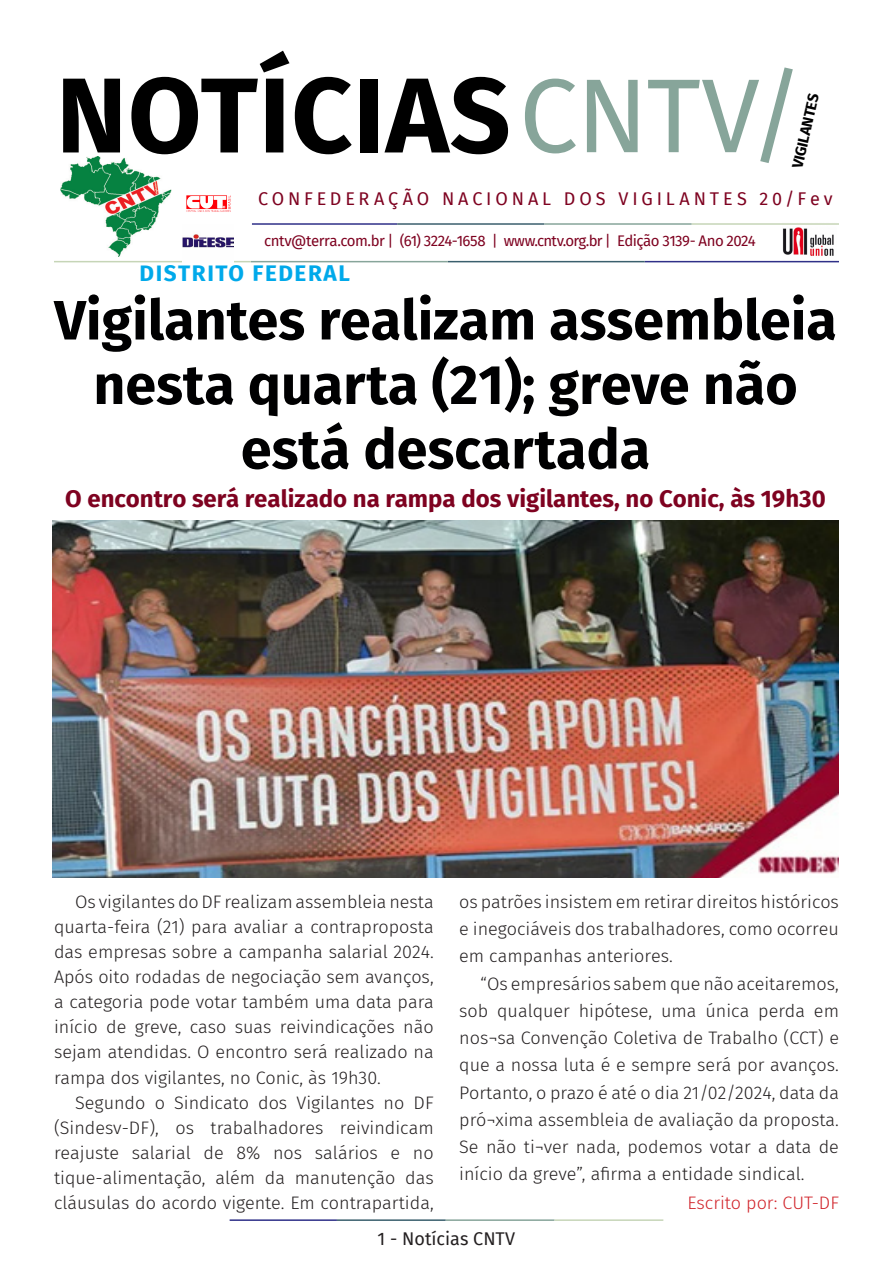
<style>
.page{position:relative;width:893px;height:1263px;background:#fff}
.page>*{position:absolute;margin:0;border:0;box-sizing:border-box;transform-origin:0 0}
.t1{font:700 106.5px "Fira Sans";letter-spacing:.01em;color:#000}
.t2{font:700 55.5px/64.5px "Fira Sans";color:#000001;text-align:center}
.t3{font:700 24px "Fira Sans";color:#7e0220}
.t4{font:700 22.5px "Fira Sans";letter-spacing:.07em;color:#00a9ea}
.t5{font:300 18px/25px "Fira Sans";color:#231f20;text-align:justify}
.t6{font:18px "Fira Sans";letter-spacing:.215em;color:#7e0220}
.t7{font:300 18px "Fira Sans";color:#d1232a}
.t8{font:18px "Fira Sans";color:#231f20}
.t9{font:15px "Fira Sans";letter-spacing:-.04em;color:#7e0220}
.t10{font:700 15px "Fira Sans";color:#000001}
.s1{font-weight:400;font-size:105px;color:#87a59a}
</style>
<div class="page">
<hr style="left:230px;top:1219px;width:107px;height:2px;background:#2f3088">
<hr style="left:337px;top:1219px;width:109px;height:2px;background:#3a5f6d">
<hr style="left:446px;top:1219px;width:109px;height:2px;background:#87a59a">
<hr style="left:555px;top:1219px;width:108px;height:2px;background:#c6d5b7">
<img style="left:782px;top:227px;width:54px;height:34px">
<hr style="left:252px;top:223px;width:145px;height:2px;background:#2f3088">
<hr style="left:397px;top:223px;width:147px;height:2px;background:#3a5f6d">
<hr style="left:544px;top:223px;width:148px;height:2px;background:#87a59a">
<hr style="left:692px;top:223px;width:147px;height:2px;background:#c6d5b7">
<hr style="left:645px;top:261px;width:194px;height:1px;background:#2f3088">
<hr style="left:448px;top:261px;width:197px;height:1px;background:#3a5f6d">
<hr style="left:251px;top:261px;width:197px;height:1px;background:#87a59a">
<hr style="left:54px;top:261px;width:197px;height:1px;background:#c6d5b7">
<img style="left:61px;top:157px;width:110px;height:100px">
<img style="left:186px;top:195px;width:45px;height:17px">
<img style="left:183px;top:234px;width:51px;height:28px">
<img style="left:53px;top:521px;width:785px;height:357px">
<p class="t1" style="left:56px;top:26px;width:749px">NOTÍCIAS<span class="s1">CNTV/</span></p>
<p class="t10" style="left:785px;top:165px;width:77px;rotate:-77deg">VIGILANTES</p>
<p class="t6" style="left:258px;top:185px;width:576px">CONFEDERAÇÃO NACIONAL DOS VIGILANTES 20/Fev</p>
<p class="t9" style="left:264px;top:230px;width:493px">cntv@terra.com.br | (61) 3224-1658 | www.cntv.org.br | Edição 3139- Ano 2024</p>
<p class="t4" style="left:140px;top:254px;width:212px">DISTRITO FEDERAL</p>
<p class="t2" style="left:54px;top:284px;width:784px">Vigilantes realizam assembleia nesta quarta (21); greve não está descartada</p>
<p class="t3" style="left:65px;top:478px;width:762px">O encontro será realizado na rampa dos vigilantes, no Conic, às 19h30</p>
<p class="t5" style="left:54px;top:889px;width:381px;text-indent:21px">Os vigilantes do DF realizam assembleia nesta quarta-feira (21) para avaliar a contraproposta das empresas sobre a campanha salarial 2024.<br>Após oito rodadas de negociação sem avanços, a categoria pode votar também uma data para início de greve, caso suas reivindicações não sejam atendidas. O encontro será realizado na rampa dos vigilantes, no Conic, às 19h30.</p>
<p class="t5" style="left:54px;top:1090px;width:381px;text-indent:21px">Segundo o Sindicato dos Vigilantes no DF (Sindesv-DF), os trabalhadores reivindicam reajuste salarial de 8% nos salários e no tique-alimentação, além da manutenção das cláusulas do acordo vigente. Em contrapartida,</p>
<p class="t5" style="left:459px;top:888px;width:381px;line-height:27.3px">os patrões insistem em retirar direitos históricos e inegociáveis dos trabalhadores, como ocorreu em campanhas anteriores.</p>
<p class="t5" style="left:459px;top:970px;width:381px;line-height:27.3px;text-indent:21px">“Os empresários sabem que não aceitaremos, sob qualquer hipótese, uma única perda em nos¬sa Convenção Coletiva de Trabalho (CCT) e que a nossa luta é e sempre será por avanços.<br>Portanto, o prazo é até o dia 21/02/2024, data da pró¬xima assembleia de avaliação da proposta.<br>Se não ti¬ver nada, podemos votar a data de início da greve”, afirma a entidade sindical.</p>
<p class="t7" style="left:687px;top:1190px;width:153px">Escrito por: CUT-DF</p>
<p class="t8" style="left:378px;top:1225px;width:139px">1 - Notícias CNTV</p>
</div>
